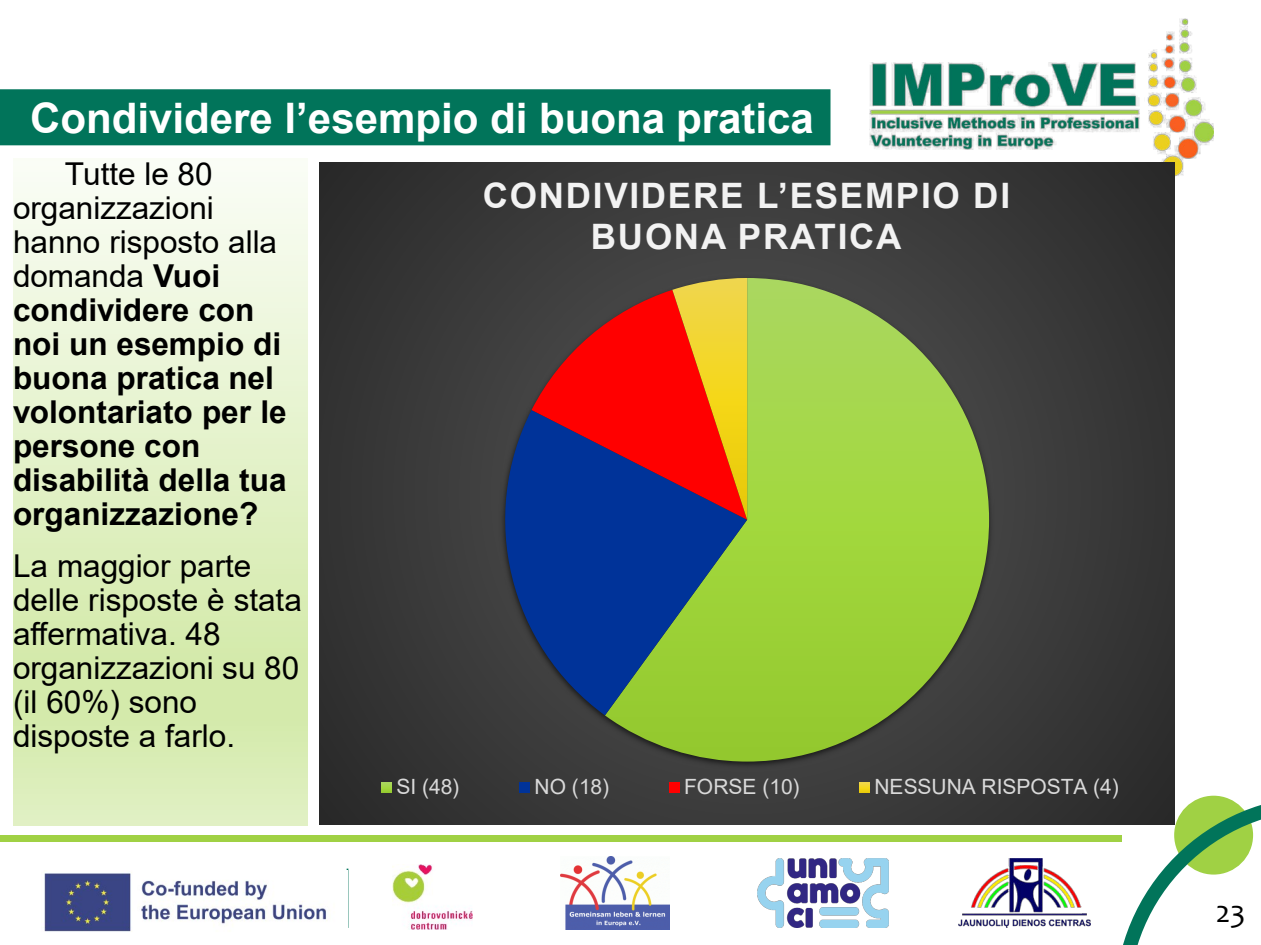
<style>
.page{position:relative;width:1261px;height:945px;background:#fff}
.page>*{position:absolute;margin:0;border:0;box-sizing:border-box;transform-origin:0 0}
.t1{font:700 42px "Arial";color:#fff}
.t2{font:700 35px/40.2px "Arial";letter-spacing:.05em;color:#f2f2f2;text-align:center}
.t3{font:700 31.5px/33.9px "Arial";color:#000}
.t4{font:31.5px/33.9px "Arial";color:#000}
.t5{font:31.5px "Candara";color:#000}
.t6{font:21px "Arial";color:#d9d9d9}
.s1{font-weight:400}
</style>
<div class="page">
<hr style="left:346px;top:869px;width:2px;height:59px;background:#01745a">
<img style="left:869px;top:18px;width:343px;height:160px">
<img style="left:392px;top:865px;width:80px;height:64px">
<img style="left:560px;top:856px;width:109px;height:73px">
<img style="left:958px;top:858px;width:132px;height:69px">
<img style="left:44px;top:870px;width:303px;height:62px">
<img style="left:757px;top:858px;width:131px;height:69px">
<div style="left:0;top:89px;width:830px;height:56px;background:#01745a;border:2px solid #01745a"></div>
<div style="left:0;top:835px;width:1121px;height:6px;background:#a0d144"></div>
<svg style="left:1114px;top:796px;width:146px;height:149px"></svg>
<svg style="left:13px;top:172px;width:294px;height:653px;background:#e3f1c8"></svg>
<div style="left:319px;top:162px;width:855px;height:663px;background:#383838"></div>
<img style="left:601px;top:272px;width:395px;height:492px">
<img style="left:523px;top:284px;width:82px;height:126px">
<img style="left:664px;top:272px;width:90px;height:6px">
<svg style="left:605px;top:278px;width:383px;height:484px"></svg>
<svg style="left:491px;top:410px;width:256px;height:305px;fill:#039"></svg>
<svg style="left:531px;top:290px;width:141px;height:230px"></svg>
<svg style="left:672px;top:278px;width:75px;height:242px;background:#e07023"></svg>
<svg style="left:381px;top:782px;width:11px;height:11px"></svg>
<div style="left:519px;top:782px;width:11px;height:11px;background:#039"></div>
<div style="left:668px;top:782px;width:11px;height:11px;background:#f00"></div>
<svg style="left:859px;top:782px;width:10px;height:11px"></svg>
<h1 class="t1" style="left:30px;top:102px;width:785px">Condividere l’esempio di buona pratica</h1>
<p class="t3" style="left:13px;top:160px;width:275px;text-indent:52px"><span class="s1">Tutte le 80 organizzazioni hanno risposto alla domanda</span> Vuoi condividere con noi un esempio di buona pratica nel volontariato per le persone con disabilità della tua organizzazione?</p>
<p class="t4" style="left:13px;top:552px;width:290px">La maggior parte delle risposte è stata affermativa. 48 organizzazioni su 80 (il 60%) sono disposte a farlo.</p>
<p class="t2" style="left:483px;top:179px;width:528px">CONDIVIDERE L’ESEMPIO DI<br>BUONA PRATICA</p>
<p class="t6" style="left:396px;top:779px;width:64px">SI (48)</p>
<p class="t6" style="left:534px;top:779px;width:76px">NO (18)</p>
<p class="t6" style="left:684px;top:779px;width:117px">FORSE (10)</p>
<p class="t6" style="left:874px;top:779px;width:246px">NESSUNA RISPOSTA (4)</p>
<p class="t5" style="left:1215px;top:899px;width:31px">23</p>
</div>
